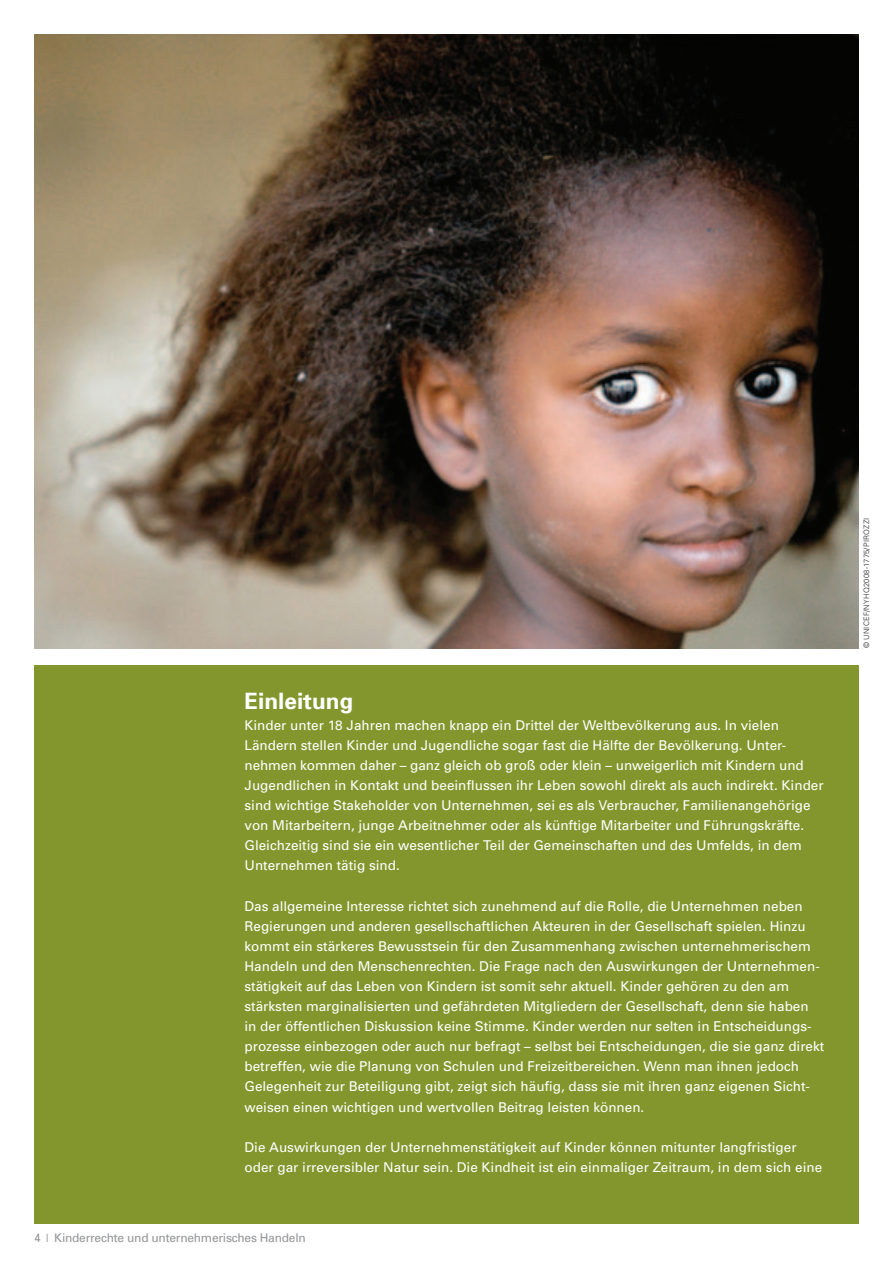
<style>
.page{position:relative;width:893px;height:1263px;background:#fff}
.page>*{position:absolute;margin:0;border:0;box-sizing:border-box;transform-origin:0 0}
.t1{font:700 22.5px "Univers";color:#fff}
.t2{font:13.5px/20.1px "Univers";color:#fff}
.t3{font:12px "Univers";letter-spacing:-.02em;color:#939598}
.t4{font:300 7.5px "Univers";letter-spacing:.03em;color:#231f20}
</style>
<div class="page">
<img style="left:34px;top:34px;width:825px;height:614px">
<div style="left:34px;top:665px;width:825px;height:559px;background:#83962d"></div>
<h1 class="t1" style="left:244px;top:687px;width:110px">Einleitung</h1>
<p class="t2" style="left:244px;top:714px;width:581px">Kinder unter 18 Jahren machen knapp ein Drittel der Weltbevölkerung aus. In vielen Ländern stellen Kinder und Jugendliche sogar fast die Hälfte der Bevölkerung. Unter&shy;nehmen kommen daher – ganz gleich ob groß oder klein – unweigerlich mit Kindern und Jugendlichen in Kontakt und beeinflussen ihr Leben sowohl direkt als auch indirekt. Kinder sind wichtige Stakeholder von Unternehmen, sei es als Verbraucher, Familienangehörige von Mitarbeitern, junge Arbeitnehmer oder als künftige Mitarbeiter und Führungskräfte.<br>Gleichzeitig sind sie ein wesentlicher Teil der Gemeinschaften und des Umfelds, in dem Unternehmen tätig sind.</p>
<p class="t2" style="left:244px;top:895px;width:581px">Das allgemeine Interesse richtet sich zunehmend auf die Rolle, die Unternehmen neben Regierungen und anderen gesellschaftlichen Akteuren in der Gesellschaft spielen. Hinzu kommt ein stärkeres Bewusstsein für den Zusammenhang zwischen unternehmerischem Handeln und den Menschenrechten. Die Frage nach den Auswirkungen der Unternehmen&shy;stätigkeit auf das Leben von Kindern ist somit sehr aktuell. Kinder gehören zu den am stärksten marginalisierten und gefährdeten Mitgliedern der Gesellschaft, denn sie haben<br>in der öffentlichen Diskussion keine Stimme. Kinder werden nur selten in Entscheidungs&shy;prozesse einbezogen oder auch nur befragt – selbst bei Entscheidungen, die sie ganz direkt betreffen, wie die Planung von Schulen und Freizeitbereichen. Wenn man ihnen jedoch Gelegenheit zur Beteiligung gibt, zeigt sich häufig, dass sie mit ihren ganz eigenen Sicht&shy;weisen einen wichtigen und wertvollen Beitrag leisten können.</p>
<p class="t2" style="left:244px;top:1137px;width:579px">Die Auswirkungen der Unternehmenstätigkeit auf Kinder können mitunter langfristiger oder gar irreversibler Natur sein. Die Kindheit ist ein einmaliger Zeitraum, in dem sich eine</p>
<p class="t3" style="left:34px;top:1230px;width:273px">4 ❘ Kinderrechte und unternehmerisches Handeln</p>
<p class="t4" style="left:862px;top:648px;width:130px;rotate:-90deg">© UNICEF/NYHQ2008-1775/Pirozzi</p>
</div>
